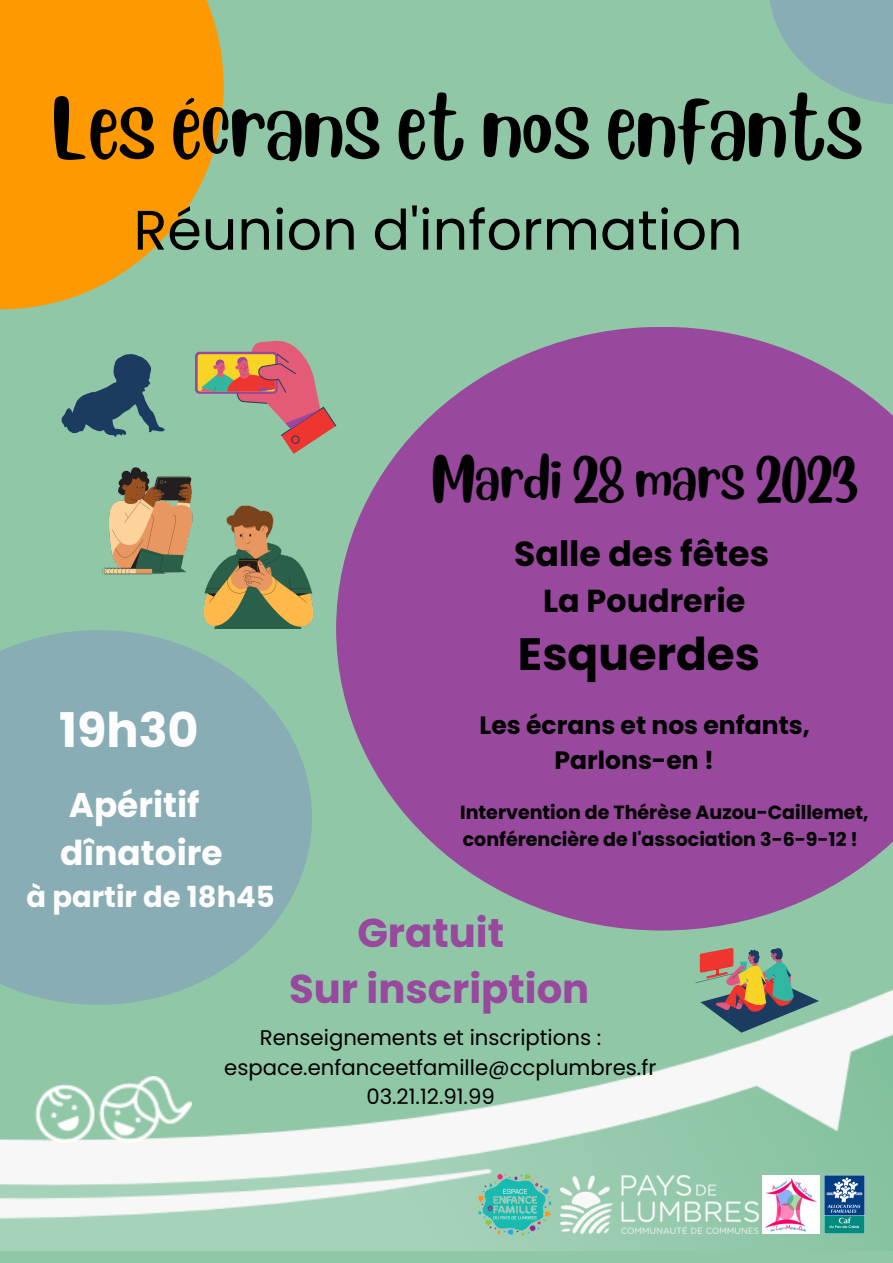
<style>
.page{position:relative;width:893px;height:1263px;background:#90c7a7}
.page>*{position:absolute;margin:0;border:0;box-sizing:border-box;transform-origin:0 0}
.t1{font:65.55px "Blueberry";color:#000}
.t2{font:55.57px "Poppins";color:#000}
.t3{font:700 47.78px "Poppins";color:#fdfdfe}
.t4{font:700 45.3px "Poppins";color:#000}
.t5{font:43.28px "Blueberry";color:#000}
.t6{font:700 40.2px/55.7px "Poppins";color:#98489d;text-align:center}
.t7{font:700 34.8px "Poppins";color:#000}
.t8{font:700 34.28px/47.8px "Poppins";color:#fdfdfe}
.t9{font:700 31.8px "Poppins";color:#000}
.t10{font:700 29.03px "Poppins";color:#fdfdfe}
.t11{font:700 25.05px/34.9px "Poppins";color:#000}
.t12{font:21.23px "Poppins";color:#000}
.t13{font:700 19.05px/26.5px "Poppins";color:#000}
</style>
<div class="page">
<svg style="left:336px;top:327px;width:557px;height:603px;fill:#98489d"></svg>
<svg style="left:0;top:630px;width:312px;height:318px;background:#88afb2"></svg>
<img style="left:0;top:948px;width:893px;height:302px">
<img style="left:763px;top:1175px;width:57px;height:58px">
<img style="left:468px;top:1158px;width:93px;height:92px">
<img style="left:561px;top:1175px;width:197px;height:58px">
<img style="left:824px;top:1175px;width:40px;height:58px">
<svg style="left:0;top:0;width:224px;height:309px;fill:#f90"></svg>
<svg style="left:770px;top:0;width:123px;height:104px;fill:#88adb4"></svg>
<img style="left:36px;top:1076px;width:155px;height:67px">
<img style="left:205px;top:505px;width:107px;height:124px">
<img style="left:102px;top:468px;width:91px;height:106px">
<svg style="left:695px;top:948px;width:124px;height:85px"></svg>
<svg style="left:195px;top:352px;width:83px;height:42px"></svg>
<div style="left:198px;top:354px;width:77px;height:37px;background:#f8d425;border-radius:3px"></div>
<svg style="left:201px;top:340px;width:135px;height:114px"></svg>
<div style="left:291px;top:436px;width:8px;height:8px;border:1px solid #1b3c60;border-radius:50%"></div>
<svg style="left:61px;top:354px;width:104px;height:83px"></svg>
<h1 class="t1" style="left:52px;top:79px;width:812px">Les écrans et nos enfants</h1>
<h2 class="t2" style="left:133px;top:191px;width:610px">Réunion d'information</h2>
<h3 class="t3" style="left:59px;top:697px;width:141px">19h30</h3>
<h3 class="t8" style="left:60px;top:781px;width:164px">Apéritif dînatoire</h3>
<h3 class="t10" style="left:27px;top:877px;width:250px">à partir de 18h45</h3>
<h3 class="t5" style="left:432px;top:447px;width:427px">Mardi 28 mars 2023</h3>
<h3 class="t7" style="left:514px;top:529px;width:256px">Salle des fêtes</h3>
<h3 class="t9" style="left:543px;top:578px;width:204px">La Poudrerie</h3>
<h3 class="t4" style="left:518px;top:622px;width:244px">Esquerdes</h3>
<p class="t11" style="left:554px;top:707px;width:257px;text-indent:-75px">Les écrans et nos enfants,<br>Parlons-en !</p>
<p class="t13" style="left:460px;top:799px;width:410px">Intervention de Thérèse Auzou-Caillemet, conférencière de l'association 3-6-9-12 !</p>
<h3 class="t6" style="left:289px;top:905px;width:302px">Gratuit<br>Sur inscription</h3>
<p class="t12" style="left:260px;top:1023px;width:343px">Renseignements et inscriptions :</p>
<p class="t12" style="left:224px;top:1052px;width:433px">espace.enfanceetfamille@ccplumbres.fr</p>
<p class="t12" style="left:366px;top:1082px;width:130px">03.21.12.91.99</p>
</div>
